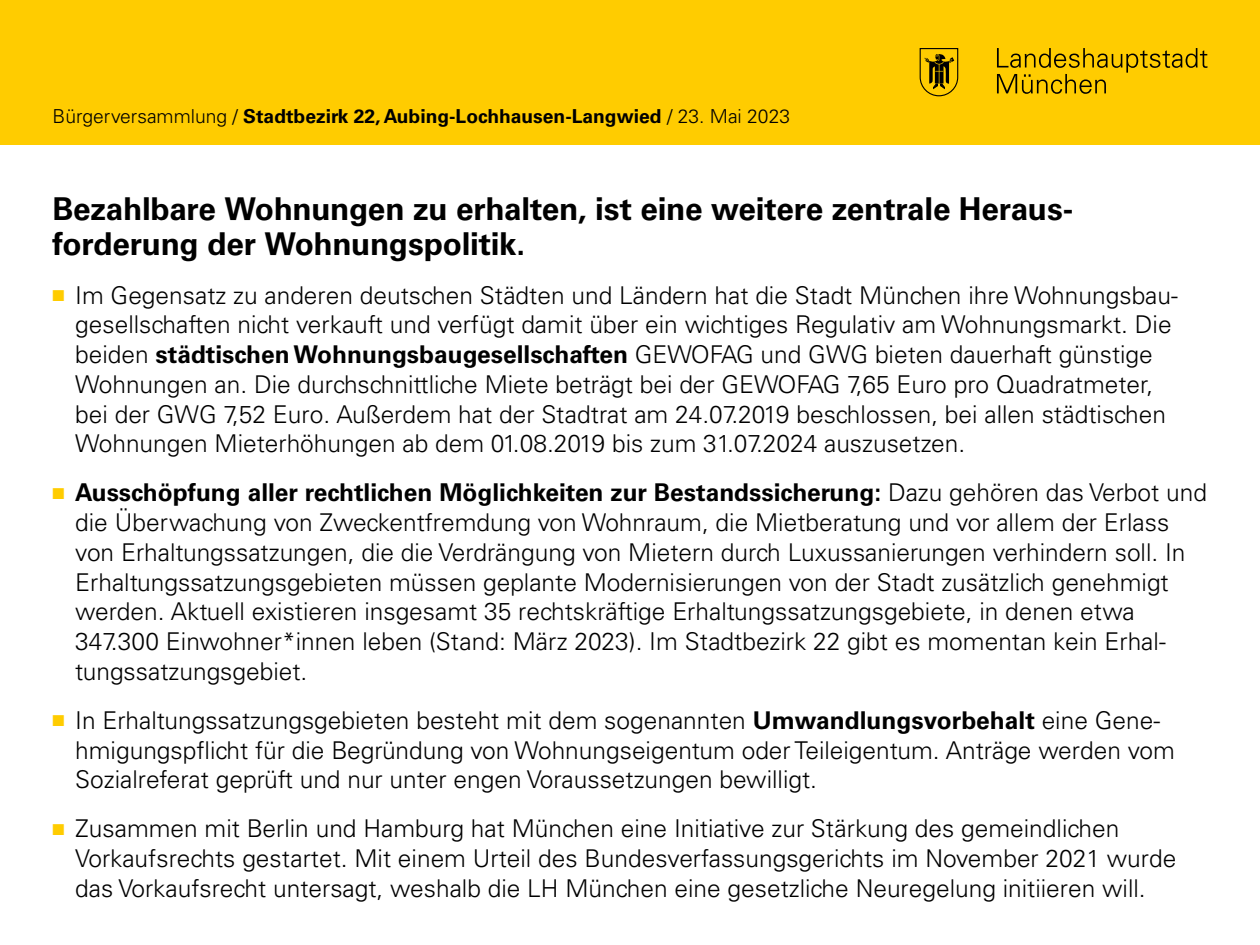
<style>
.page{position:relative;width:1260px;height:945px;background:#fff}
.page>*{position:absolute;margin:0;border:0;box-sizing:border-box;transform-origin:0 0}
.H1_C{font:700 31.5px/35px "Univers LT Std";letter-spacing:-.01em;color:#000}
.P_Copy_Liste_C{font:300 24.5px/29.8px "Univers LT Std";color:#000}
.t1{font:700 19.25px "Univers LT Std";color:#000}
.s1{font-weight:300}
.s2{color:#fc0}
.s3{font-weight:700}
</style>
<div class="page">
<div style="left:0;top:0;width:1260px;height:144px;background:#fc0"></div>
<svg style="left:997px;top:48px;width:211px;height:46px"></svg>
<svg style="left:919px;top:48px;width:40px;height:49px"></svg>
<p class="t1" style="left:52px;top:105px;width:739px"><span class="s1">Bürgerversammlung /</span> Stadtbezirk 22, Aubing-Lochhausen-Langwied <span class="s1">/ 23. Mai 2023</span></p>
<h2 class="H1_C" style="left:52px;top:191px;width:1020px">Bezahlbare Wohnungen zu erhalten, ist eine weitere zentrale Heraus&shy;forderung der Wohnungspolitik.</h2>
<p class="P_Copy_Liste_C" style="left:75px;top:280px;width:1104px;text-indent:-23px"><span class="s2">■</span> Im Gegensatz zu anderen deutschen Städten und Ländern hat die Stadt München ihre Wohnungsbau&shy;gesellschaften nicht verkauft und verfügt damit über ein wichtiges Regulativ am Wohnungsmarkt. Die beiden <span class="s3">städtischen Wohnungsbaugesellschaften</span> GEWOFAG und GWG bieten dauerhaft günstige Wohnungen an. Die durchschnittliche Miete beträgt bei der GEWOFAG 7,65 Euro pro Quadratmeter, bei der GWG 7,52 Euro. Außerdem hat der Stadtrat am 24.07.2019 beschlossen, bei allen städtischen Wohnungen Mieterhöhungen ab dem 01.08.2019 bis zum 31.07.2024 auszusetzen.</p>
<p class="P_Copy_Liste_C" style="left:75px;top:478px;width:1133px;text-indent:-23px"><span class="s2">■</span> <span class="s3">Ausschöpfung aller rechtlichen Möglichkeiten zur Bestandssicherung:</span> Dazu gehören das Verbot und die Überwachung von Zweckentfremdung von Wohnraum, die Mietberatung und vor allem der Erlass von Erhaltungssatzungen, die die Verdrängung von Mietern durch Luxussanierungen verhindern soll. In Erhaltungssatzungsgebieten müssen geplante Modernisierungen von der Stadt zusätzlich genehmigt werden. Aktuell existieren insgesamt 35 rechtskräftige Erhaltungssatzungsgebiete, in denen etwa 347.300 Einwohner*innen leben (Stand: März 2023). Im Stadtbezirk 22 gibt es momentan kein Erhal&shy;tungssatzungsgebiet.</p>
<p class="P_Copy_Liste_C" style="left:75px;top:705px;width:1101px;text-indent:-23px"><span class="s2">■</span> In Erhaltungssatzungsgebieten besteht mit dem sogenannten <span class="s3">Umwandlungsvorbehalt</span> eine Gene&shy;hmigungspflicht für die Begründung von Wohnungseigentum oder Teileigentum. Anträge werden vom<br>Sozialreferat geprüft und nur unter engen Voraussetzungen bewilligt.</p>
<p class="P_Copy_Liste_C" style="left:75px;top:814px;width:1103px;text-indent:-23px"><span class="s2">■</span> Zusammen mit Berlin und Hamburg hat München eine Initiative zur Stärkung des gemeindlichen<br>Vorkaufsrechts gestartet. Mit einem Urteil des Bundesverfassungsgerichts im November 2021 wurde das Vorkaufsrecht untersagt, weshalb die LH München eine gesetzliche Neuregelung initiieren will.</p>
</div>
